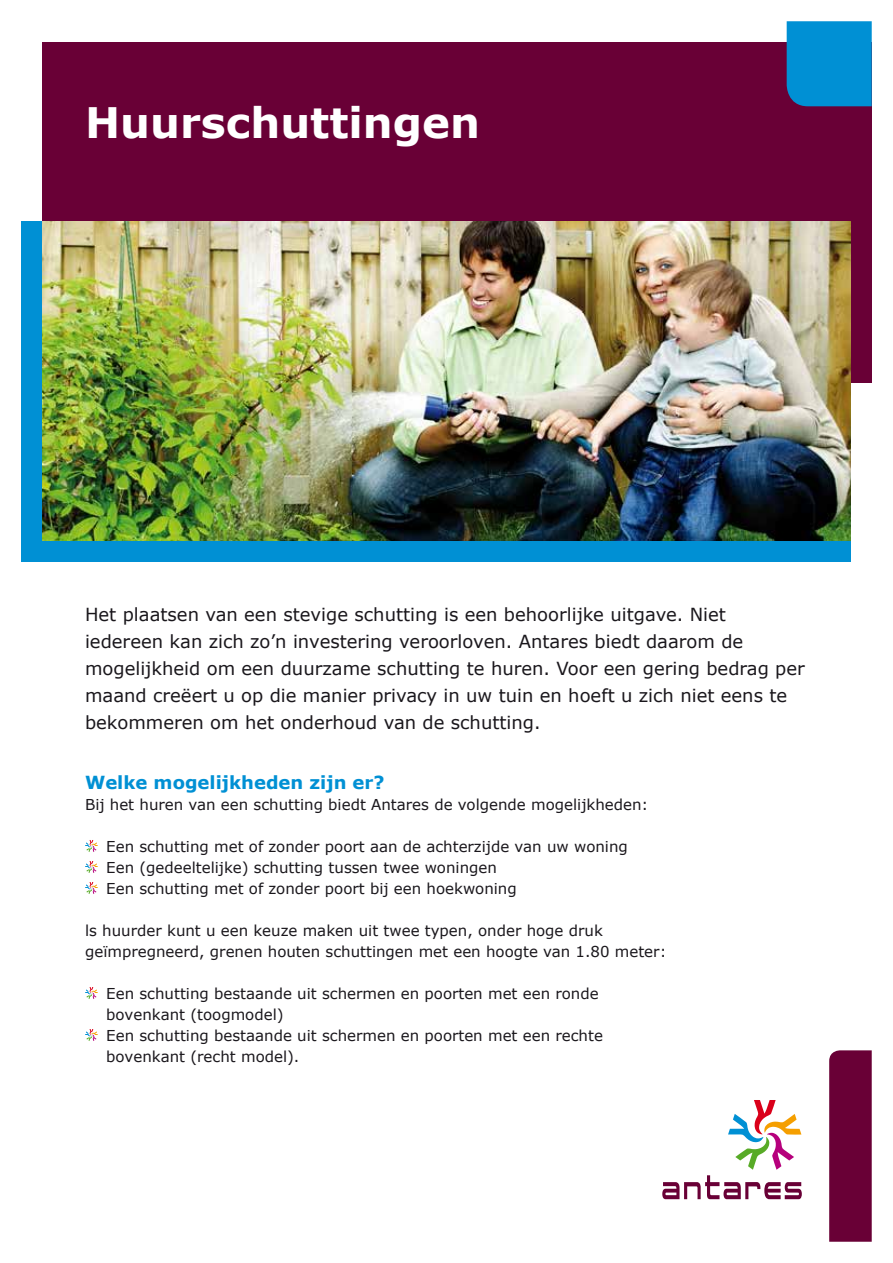
<style>
.page{position:relative;width:893px;height:1263px;background:#fff}
.page>*{position:absolute;margin:0;border:0;box-sizing:border-box;transform-origin:0 0}
.t1{font:700 42px "Verdana";color:#fff}
.t2{font:18px/27px "Verdana";color:#1a171c}
.t3{font:700 18px "Verdana";color:#0090d4}
.t4{font:15px/21px "Verdana";color:#1a171c}
</style>
<div class="page">
<div style="left:21px;top:221px;width:829px;height:340px;background:#0090d4"></div>
<div style="left:43px;top:43px;width:829px;height:340px;background:#690036"></div>
<div style="left:787px;top:21px;width:85px;height:85px;background:#0090d4"></div>
<svg style="left:662px;top:1100px;width:140px;height:99px"></svg>
<div style="left:829px;top:1050px;width:43px;height:192px;background:#690036"></div>
<img style="left:43px;top:221px;width:807px;height:319px">
<svg style="left:85px;top:840px;width:13px;height:12px"></svg>
<svg style="left:85px;top:861px;width:13px;height:12px"></svg>
<svg style="left:85px;top:882px;width:13px;height:12px"></svg>
<svg style="left:85px;top:987px;width:13px;height:12px"></svg>
<svg style="left:85px;top:1029px;width:13px;height:12px"></svg>
<h1 class="t1" style="left:85px;top:93px;width:396px">Huurschuttingen</h1>
<p class="t2" style="left:85px;top:601px;width:721px">Het plaatsen van een stevige schutting is een behoorlijke uitgave. Niet iedereen kan zich zo’n investering veroorloven. Antares biedt daarom de mogelijkheid om een duurzame schutting te huren. Voor een gering bedrag per maand creëert u op die manier privacy in uw tuin en hoeft u zich niet eens te bekommeren om het onderhoud van de schutting.</p>
<p class="t3" style="left:85px;top:770px;width:301px">Welke mogelijkheden zijn er?</p>
<p class="t4" style="left:85px;top:794px;width:565px">Bij het huren van een schutting biedt Antares de volgende mogelijkheden:</p>
<p class="t4" style="left:106px;top:836px;width:523px">Een schutting met of zonder poort aan de achterzijde van uw woning<br>Een (gedeeltelijke) schutting tussen twee woningen<br>Een schutting met of zonder poort bij een hoekwoning</p>
<p class="t4" style="left:85px;top:920px;width:583px">ls huurder kunt u een keuze maken uit twee typen, onder hoge druk geïmpregneerd, grenen houten schuttingen met een hoogte van 1.80 meter:</p>
<p class="t4" style="left:106px;top:983px;width:498px">Een schutting bestaande uit schermen en poorten met een ronde bovenkant (toogmodel)<br>Een schutting bestaande uit schermen en poorten met een rechte bovenkant (recht model).</p>
</div>
